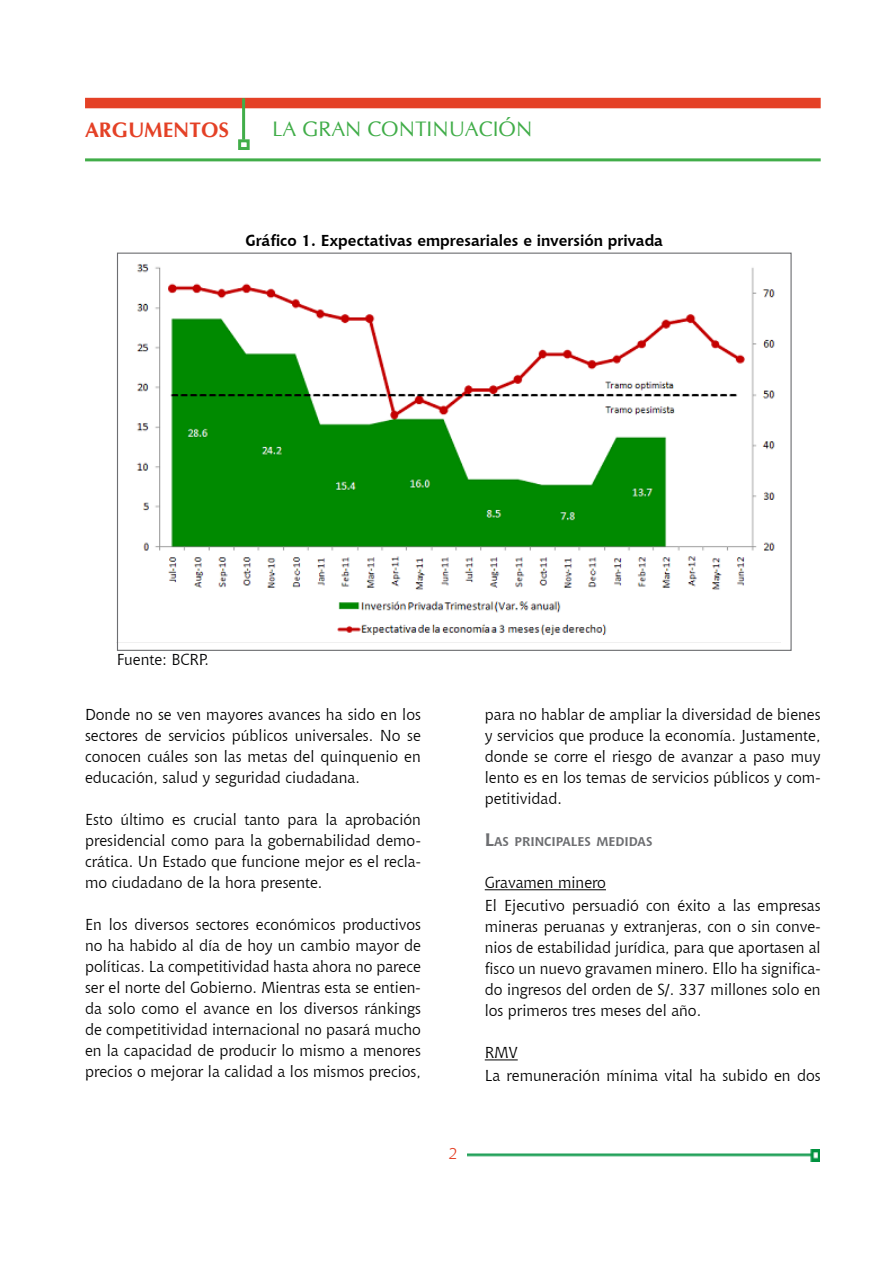
<style>
.page{position:relative;width:893px;height:1263px;background:#fff}
.page>*{position:absolute;margin:0;border:0;box-sizing:border-box;transform-origin:0 0}
.t1{font:21px "CG Omega";color:#41ad49}
.t2{font:700 21px "CG Omega";color:#e44126}
.t3{font:15.75px/21px "Chianti BT";color:#000;text-align:justify}
.t4{font:700 15.75px "Chianti BT";color:#000}
.t5{font:15.75px "Chianti BT";color:#e44126}
.t6{font:700 12.6px "Chianti BT";color:#6d6e71}
.s1{font-size:18px}
</style>
<div class="page">
<img style="left:467px;top:1150px;width:353px;height:12px">
<div style="left:85px;top:98px;width:736px;height:10px;background:#e44126"></div>
<hr style="left:242px;top:98px;width:3px;height:42px;background:#41ad49">
<div style="left:238px;top:139px;width:12px;height:11px;border:3px solid #41ad49"></div>
<hr style="left:85px;top:158px;width:736px;height:3px;background:#41ad49">
<hr style="left:485px;top:889px;width:121px;height:1px;background:#000">
<hr style="left:485px;top:1059px;width:33px;height:1px;background:#000">
<img style="left:136px;top:264px;width:639px;height:371px">
<h1 class="t2" style="left:85px;top:117px;width:146px">ARGUMENTOS</h1>
<h1 class="t1" style="left:272px;top:116px;width:262px">LA GRAN CONTINUACIÓN</h1>
<p class="t4" style="left:246px;top:229px;width:419px">Gráfico 1. Expectativas empresariales e inversión privada</p>
<p class="t3" style="left:117px;top:648px;width:94px">Fuente: BCRP.</p>
<p class="t3" style="left:85px;top:704px;width:337px">Donde no se ven mayores avances ha sido en los sectores de servicios públicos universales. No se conocen cuáles son las metas del quinquenio en educación, salud y seguridad ciudadana.</p>
<p class="t3" style="left:85px;top:809px;width:337px">Esto último es crucial tanto para la aprobación presidencial como para la gobernabilidad demo&shy;crática. Un Estado que funcione mejor es el recla&shy;mo ciudadano de la hora presente.</p>
<p class="t3" style="left:85px;top:914px;width:337px">En los diversos sectores económicos productivos no ha habido al día de hoy un cambio mayor de políticas. La competitividad hasta ahora no parece ser el norte del Gobierno. Mientras esta se entien&shy;da solo como el avance en los diversos ránkings de competitividad internacional no pasará mucho en la capacidad de producir lo mismo a menores precios o mejorar la calidad a los mismos precios,</p>
<p class="t5" style="left:448px;top:1142px;width:11px">2</p>
<p class="t3" style="left:485px;top:703px;width:337px">para no hablar de ampliar la diversidad de bienes y servicios que produce la economía. Justamente, donde se corre el riesgo de avanzar a paso muy lento es en los temas de servicios públicos y com&shy;petitividad.</p>
<p class="t6" style="left:485px;top:833px;width:169px"><span class="s1">L</span>AS PRINCIPALES MEDIDAS</p>
<p class="t3" style="left:485px;top:870px;width:337px;line-height:23.1px">Gravamen minero<br>El Ejecutivo persuadió con éxito a las empresas</p>
<p class="t3" style="left:485px;top:915px;width:337px">mineras peruanas y extranjeras, con o sin conve&shy;nios de estabilidad jurídica, para que aportasen al fisco un nuevo gravamen minero. Ello ha significa&shy;do ingresos del orden de S/. 337 millones solo en los primeros tres meses del año.</p>
<p class="t3" style="left:485px;top:1040px;width:337px;line-height:23.1px">RMV<br>La remuneración mínima vital ha subido en dos</p>
</div>
